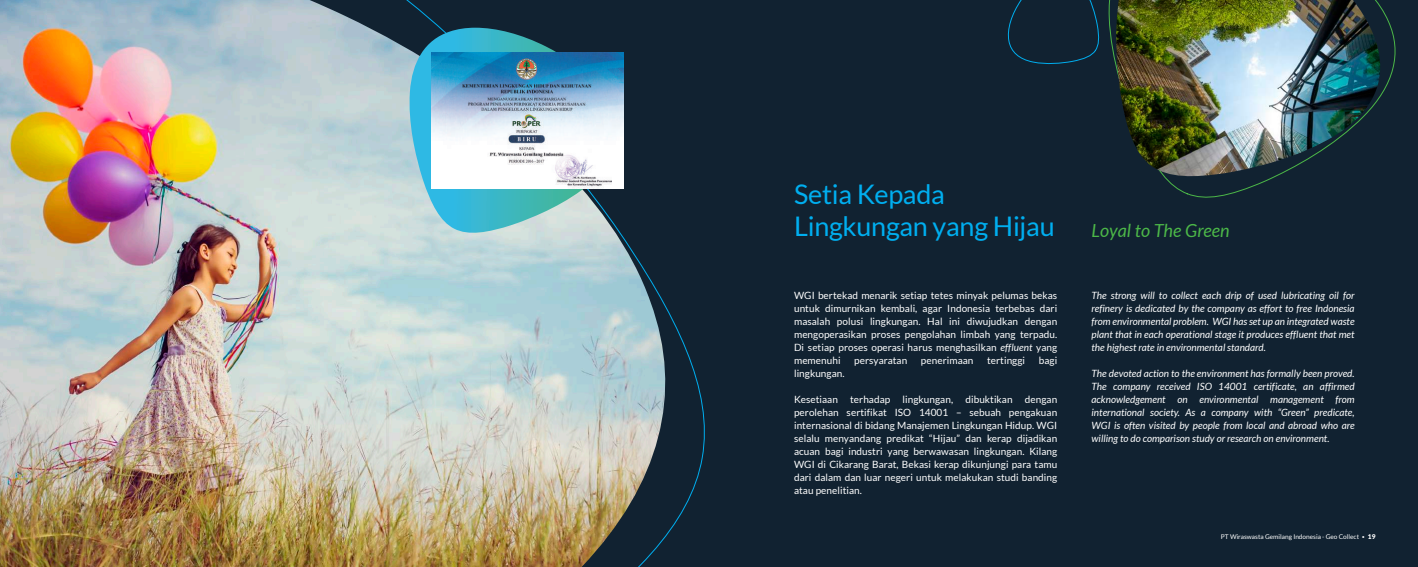
<style>
.page{position:relative;width:1418px;height:567px;background:#fff}
.page>*{position:absolute;margin:0;border:0;box-sizing:border-box;transform-origin:0 0}
.t1{font:27px/32.4px "Lato";letter-spacing:-.01em;color:#00aeef}
.t2{font:italic 18px "Lato";letter-spacing:.005em;color:#4cb848}
.t3{font:10px/13px "Lato";letter-spacing:.005em;color:#fff;text-align:justify}
.t4{font:italic 10px/13px "Lato";color:#fff;text-align:justify}
.t5{font:6.5px "Lato";color:#fff}
.s1{font-style:italic}
.s2{font-weight:300}
.s3{font-weight:900}
</style>
<div class="page">
<div style="left:0;top:0;width:1417px;height:567px;background:#112231"></div>
<svg style="left:1007px;top:0;width:92px;height:65px"></svg>
<img style="left:0;top:0;width:684px;height:567px">
<svg style="left:408px;top:28px;width:215px;height:208px"></svg>
<img style="left:431px;top:53px;width:193px;height:135px">
<svg style="left:1108px;top:0;width:288px;height:198px"></svg>
<img style="left:1114px;top:0;width:270px;height:178px">
<h1 class="t1" style="left:794px;top:178px;width:262px">Setia Kepada<br>Lingkungan yang Hijau</h1>
<p class="t3" style="left:794px;top:289px;width:265px">WGI bertekad menarik setiap tetes minyak pelumas bekas untuk dimurnikan kembali, agar Indonesia terbebas dari masalah polusi lingkungan. Hal ini diwujudkan dengan mengoperasikan proses pengolahan limbah yang terpadu.<br>Di setiap proses operasi harus menghasilkan <span class="s1">effluent</span> yang memenuhi</p>
<p class="t3" style="left:854px;top:354px;width:55px">persyaratan</p>
<p class="t3" style="left:921px;top:354px;width:54px">penerimaan</p>
<p class="t3" style="left:987px;top:354px;width:40px">tertinggi</p>
<p class="t3" style="left:1038px;top:354px;width:20px">bagi</p>
<p class="t3" style="left:794px;top:367px;width:52px">lingkungan.</p>
<p class="t3" style="left:794px;top:393px;width:265px">Kesetiaan terhadap lingkungan, dibuktikan dengan perolehan sertifikat ISO 14001 – sebuah pengakuan internasional di bidang Manajemen Lingkungan Hidup. WGI selalu menyandang predikat “Hijau” dan kerap dijadikan acuan bagi industri yang berwawasan lingkungan. Kilang WGI di Cikarang Barat, Bekasi kerap dikunjungi para tamu dari dalam dan luar negeri untuk melakukan studi banding atau penelitian.</p>
<h2 class="t2" style="left:1091px;top:221px;width:140px">Loyal to The Green</h2>
<p class="t4" style="left:1091px;top:289px;width:264px">The strong will to collect each drip of used lubricating oil for refinery is dedicated by the company as effort to free Indonesia from environmental problem. WGI has set up an integrated waste plant that in each operational stage it produces effluent that met the highest rate in environmental standard.</p>
<p class="t4" style="left:1091px;top:367px;width:265px">The devoted action to the environment has formally been proved.<br>The company received ISO 14001 certificate, an affirmed acknowledgement on environmental management from international society. As a company with “Green” predicate, WGI is often visited by people from local and abroad who are willing to do comparison study or research on environment.</p>
<p class="t5" style="left:1220px;top:533px;width:156px">PT Wiraswasta Gemilang Indonesia - Geo Collect <span class="s2">•</span> <span class="s3">19</span></p>
</div>
